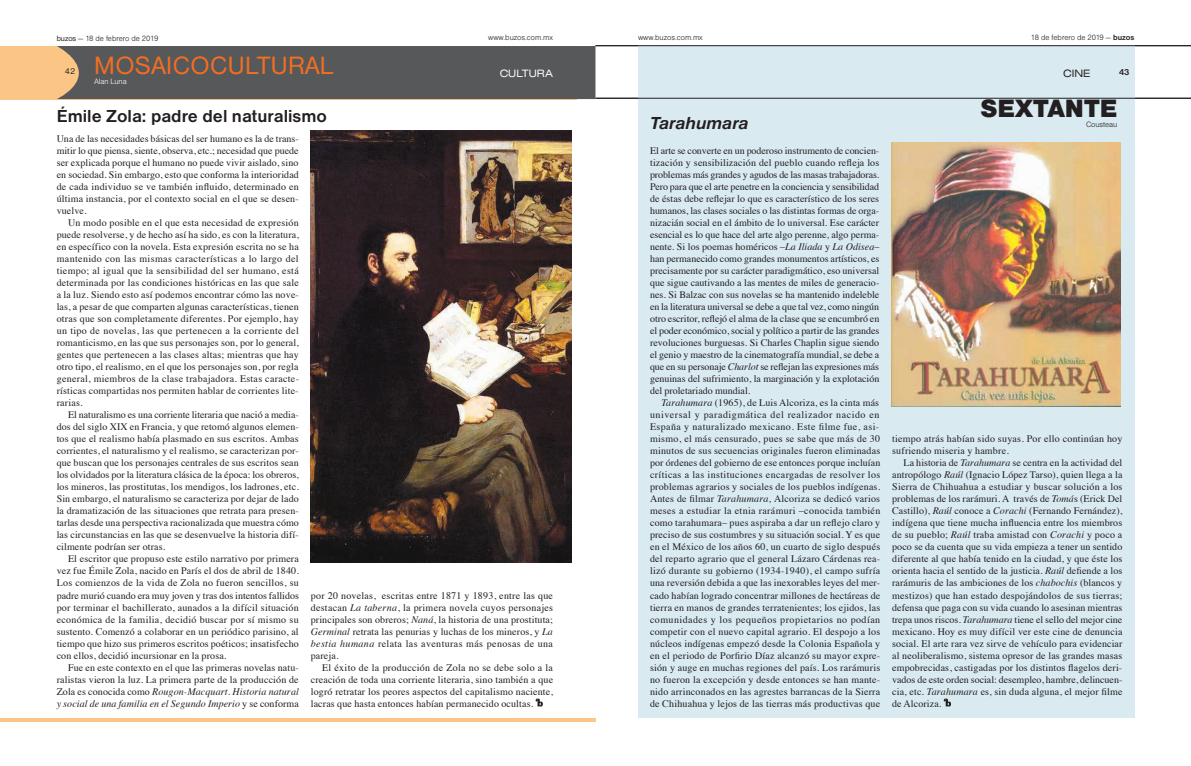
<style>
.page{position:relative;width:1191px;height:766px;background:#fff}
.page>*{position:absolute;margin:0;border:0;box-sizing:border-box;transform-origin:0 0}
.t1{font:26px "Nimbus Sans DOT";letter-spacing:.015em;color:#f36e21}
.t2{font:26px "Nimbus San D Blac";color:#231f20}
.t3{font:700 18px "Nimbus San D";color:#231f20}
.t4{font:italic 700 18px "Nimbus Sans DOT";color:#231f20}
.t5{font:11px "Nimbus San D Regu Exte";color:#fff}
.t6{font:11px "Nimbus San D Regu Exte";color:#231f20}
.t7{font:10px/12px "Times";letter-spacing:.02em;color:#231f20;text-align:justify}
.t8{font:700 9px "Nimbus San D";color:#231f20}
.t9{font:9px "Nimbus Sans DOT";color:#231f20}
.t10{font:8px "Nimbus Sans DOT Ligh";color:#231f20}
.t11{font:8px "Nimbus San D Ligh";letter-spacing:-.01em;color:#231f20}
.t12{font:8px "Nimbus Sans DOT Ligh";letter-spacing:-.01em;color:#fff}
.s1{font-family:"Nimbus Sans DOT"}
.s2{font-family:"Nimbus Sans DOT";font-weight:700}
.s3{font-style:italic}
</style>
<div class="page">
<div style="left:638px;top:46px;width:496px;height:671px;background:#d9eaf1"></div>
<hr style="left:595px;top:45px;width:596px;height:1px;background:#231f20">
<hr style="left:595px;top:98px;width:596px;height:1px;background:#231f20">
<div style="left:0;top:46px;width:576px;height:53px;background:#fbc585"></div>
<div style="left:57px;top:46px;width:538px;height:53px;background:#57585a"></div>
<hr style="left:0;top:718px;width:595px;height:3px;background:#fbc585">
<img style="left:891px;top:142px;width:229px;height:264px">
<svg style="left:943px;top:698px;width:8px;height:8px"></svg>
<svg style="left:535px;top:698px;width:8px;height:8px"></svg>
<img style="left:311px;top:130px;width:260px;height:432px">
<p class="t10" style="left:57px;top:34px;width:103px"><span class="s1">buzos</span> — 18 de febrero de 2019</p>
<h1 class="t1" style="left:94px;top:51px;width:240px">MOSAICOCULTURAL</h1>
<p class="t12" style="left:94px;top:77px;width:34px">Alan Luna</p>
<p class="t9" style="left:65px;top:66px;width:12px">42</p>
<h2 class="t3" style="left:57px;top:105px;width:272px">Émile Zola: padre del naturalismo</h2>
<p class="t10" style="left:488px;top:33px;width:66px">www.buzos.com.mx</p>
<p class="t10" style="left:638px;top:33px;width:66px">www.buzos.com.mx</p>
<p class="t10" style="left:1031px;top:33px;width:105px">18 de febrero de 2019 — <span class="s2">buzos</span></p>
<p class="t5" style="left:499px;top:67px;width:55px">CULTURA</p>
<p class="t8" style="left:1119px;top:67px;width:12px">43</p>
<p class="t6" style="left:1063px;top:67px;width:29px">CINE</p>
<h1 class="t2" style="left:980px;top:93px;width:138px">SEXTANTE</h1>
<p class="t11" style="left:1086px;top:120px;width:33px">Cousteau</p>
<h2 class="t4" style="left:650px;top:113px;width:100px">Tarahumara</h2>
<p class="t7" style="left:57px;top:132px;width:244px">Una de las necesidades básicas del ser humano es la de trans&shy;mitir lo que piensa, siente, observa, etc.; necesidad que puede ser explicada porque el humano no puede vivir aislado, sino en sociedad. Sin embargo, esto que conforma la interioridad de cada individuo se ve también influido, determinado en última instancia, por el contexto social en el que se desen&shy;vuelve.</p>
<p class="t7" style="left:57px;top:216px;width:244px;text-indent:11px">Un modo posible en el que esta necesidad de expresión puede resolverse, y de hecho así ha sido, es con la literatura, en específico con la novela. Esta expresión escrita no se ha mantenido con las mismas características a lo largo del tiempo; al igual que la sensibilidad del ser humano, está determinada por las condiciones históricas en las que sale a la luz. Siendo esto así podemos encontrar cómo las nove&shy;las, a pesar de que comparten algunas características, tienen otras que son completamente diferentes. Por ejemplo, hay un tipo de novelas, las que pertenecen a la corriente del romanticismo, en las que sus personajes son, por lo general, gentes que pertenecen a las clases altas; mientras que hay otro tipo, el realismo, en el que los personajes son, por regla general, miembros de la clase trabajadora. Estas caracte&shy;rísticas compartidas nos permiten hablar de corrientes lite&shy;rarias.</p>
<p class="t7" style="left:57px;top:408px;width:244px;text-indent:11px">El naturalismo es una corriente literaria que nació a media&shy;dos del siglo XIX en Francia, y que retomó algunos elemen&shy;tos que el realismo había plasmado en sus escritos. Ambas corrientes, el naturalismo y el realismo, se caracterizan por&shy;que buscan que los personajes centrales de sus escritos sean los olvidados por la literatura clásica de la época: los obreros, los mineros, las prostitutas, los mendigos, los ladrones, etc.<br>Sin embargo, el naturalismo se caracteriza por dejar de lado la dramatización de las situaciones que retrata para presen&shy;tarlas desde una perspectiva racionalizada que muestra cómo las circunstancias en las que se desenvuelve la historia difí&shy;cilmente podrían ser otras.</p>
<p class="t7" style="left:57px;top:552px;width:244px;text-indent:11px">El escritor que propuso este estilo narrativo por primera vez fue Émile Zola, nacido en París el dos de abril de 1840.<br>Los comienzos de la vida de Zola no fueron sencillos, su padre murió cuando era muy joven y tras dos intentos fallidos por terminar el bachillerato, aunados a la difícil situación económica de la familia, decidió buscar por sí mismo su sustento. Comenzó a colaborar en un periódico parisino, al tiempo que hizo sus primeros escritos poéticos; insatisfecho con ellos, decidió incursionar en la prosa.</p>
<p class="t7" style="left:57px;top:660px;width:244px;text-indent:11px">Fue en este contexto en el que las primeras novelas natu&shy;ralistas vieron la luz. La primera parte de la producción de Zola es conocida como <span class="s3">Rougon-Macquart. Historia natural y social de una familia en el Segundo Imperio</span> y se conforma</p>
<p class="t7" style="left:311px;top:588px;width:244px">por 20 novelas, escritas entre 1871 y 1893, entre las que destacan <span class="s3">La taberna</span>, la primera novela cuyos personajes principales son obreros; <span class="s3">Naná</span>, la historia de una prostituta; <span class="s3">Germinal</span> retrata las penurias y luchas de los mineros, y <span class="s3">La bestia humana</span> relata las aventuras más penosas de una pareja.</p>
<p class="t7" style="left:311px;top:660px;width:244px;text-indent:11px">El éxito de la producción de Zola no se debe solo a la creación de toda una corriente literaria, sino también a que logró retratar los peores aspectos del capitalismo naciente, lacras que hasta entonces habían permanecido ocultas.</p>
<p class="t7" style="left:650px;top:144px;width:231px">El arte se converte en un poderoso instrumento de concien&shy;tización y sensibilización del pueblo cuando refleja los problemas más grandes y agudos de las masas trabajadoras.<br>Pero para que el arte penetre en la conciencia y sensibilidad de éstas debe reflejar lo que es característico de los seres humanos, las clases sociales o las distintas formas de orga&shy;nizacián social en el ámbito de lo universal. Ese carácter esencial es lo que hace del arte algo perenne, algo perma&shy;nente. Si los poemas homéricos –<span class="s3">La Iliada</span> y <span class="s3">La Odisea– </span>han permanecido como grandes monumentos artísticos, es precisamente por su carácter paradigmático, eso universal que sigue cautivando a las mentes de miles de generacio&shy;nes. Si Balzac con sus novelas se ha mantenido indeleble en la literatura universal se debe a que tal vez, como ningún otro escritor, reflejó el alma de la clase que se encumbró en el poder económico, social y político a partir de las grandes revoluciones burguesas. Si Charles Chaplin sigue siendo el genio y maestro de la cinematografía mundial, se debe a que en su personaje <span class="s3">Charlot</span> se reflejan las expresiones más genuinas del sufrimiento, la marginación y la explotación del proletariado mundial.</p>
<p class="t7" style="left:650px;top:396px;width:232px;text-align:left;text-indent:11px"><span class="s3">Tarahumara</span> (1965), de Luis Alcoriza, es la cinta más universal y paradigmática del realizador nacido en España y naturalizado mexicano. Este filme fue, asi&shy;mismo, el más censurado, pues se sabe que más de 30 minutos de sus secuencias originales fueron eliminadas por órdenes del gobierno de ese entonces porque incluían críticas a las instituciones encargadas de resolver los problemas agrarios y sociales de los pueblos indígenas.<br>Antes de filmar <span class="s3">Tarahumara,</span> Alcoriza se dedicó varios meses a estudiar la etnia rarámuri –conocida también como tarahumara– pues aspiraba a dar un reflejo claro y preciso de sus costumbres y su situación social. Y es que en el México de los años 60, un cuarto de siglo después del reparto agrario que el general Lázaro Cárdenas rea&shy;lizó durante su gobierno (1934-1940), el campo sufría una reversión debida a que las inexorables leyes del mer&shy;cado habían logrado concentrar millones de hectáreas de tierra en manos de grandes terratenientes; los ejidos, las comunidades y los pequeños propietarios no podían competir con el nuevo capital agrario. El despojo a los núcleos indígenas empezó desde la Colonia Española y en el periodo de Porfirio Díaz alcanzó su mayor expre&shy;sión y auge en muchas regiones del país. Los rarámuris no fueron la excepción y desde entonces se han mante&shy;nido arrinconados en las agrestes barrancas de la Sierra de Chihuahua y lejos de las tierras más productivas que</p>
<p class="t7" style="left:892px;top:432px;width:232px">tiempo atrás habían sido suyas. Por ello continúan hoy sufriendo miseria y hambre.</p>
<p class="t7" style="left:892px;top:456px;width:232px;text-indent:11px">La historia de <span class="s3">Tarahumara</span> se centra en la actividad del antropólogo <span class="s3">Raúl</span> (Ignacio López Tarso), quien llega a la Sierra de Chihuahua a estudiar y buscar solución a los problemas de los rarámuri. A través de <span class="s3">Tomá</span>s (Erick Del Castillo), <span class="s3">Raúl</span> conoce a <span class="s3">Corachi</span> (Fernando Fernández), indígena que tiene mucha influencia entre los miembros de su pueblo; <span class="s3">Raúl</span> traba amistad con <span class="s3">Corachi</span> y poco a poco se da cuenta que su vida empieza a tener un sentido diferente al que había tenido en la ciudad, y que éste los orienta hacia el sentido de la justicia. <span class="s3">Raúl</span> defiende a los rarámuris de las ambiciones de los <span class="s3">chabochis</span> (blancos y mestizos) que han estado despojándolos de sus tierras; defensa que paga con su vida cuando lo asesinan mientras trepa unos riscos. <span class="s3">Tarahumara</span> tiene el sello del mejor cine mexicano. Hoy es muy difícil ver este cine de denuncia social. El arte rara vez sirve de vehículo para evidenciar al neoliberalismo, sistema opresor de las grandes masas empobrecidas, castigadas por los distintos flagelos deri&shy;vados de este orden social: desempleo, hambre, delincuen&shy;cia, etc. <span class="s3">Tarahumara</span> es, sin duda alguna, el mejor filme de Alcoriza.</p>
</div>
